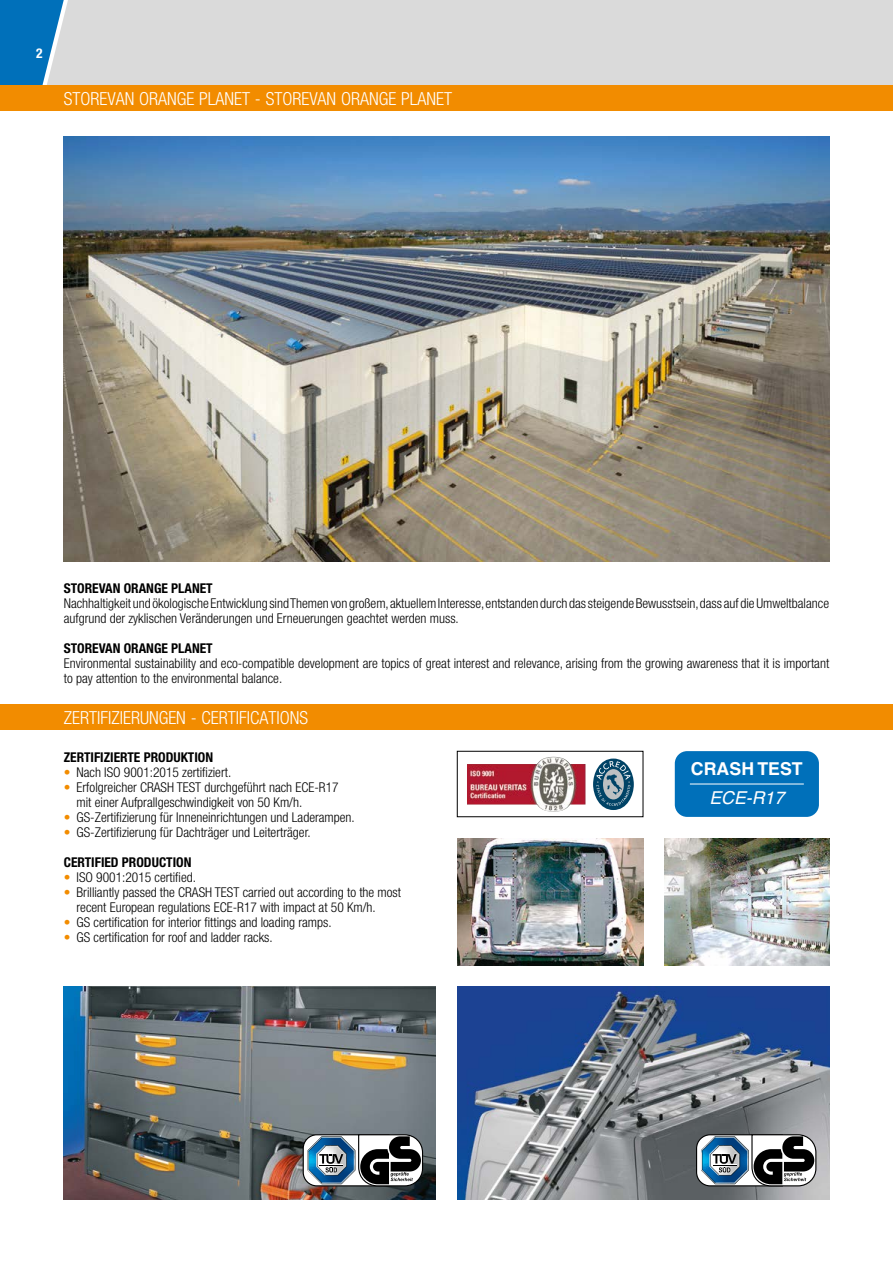
<style>
.page{position:relative;width:893px;height:1263px;background:#fff}
.page>*{position:absolute;margin:0;border:0;box-sizing:border-box;transform-origin:0 0}
.t1{font:300 condensed 18px "Helvetica Neue";color:#fff}
.t2{font:700 17.7px "Helvetica CE";color:#fff}
.t3{font:italic 17.7px "Helvetica";color:#fff}
.t4{font:300 condensed 13.5px/15px "Helvetica Neue";color:#000}
.t5{font:700 condensed 13.5px "Helvetica Neue";color:#000}
.t6{font:700 condensed 13.5px "Helvetica Neue";color:#fff}
.s1{color:#f28c00}
</style>
<div class="page">
<div style="left:0;top:0;width:47px;height:85px;background:#0070ba"></div>
<div style="left:47px;top:0;width:846px;height:85px;background:#dadada"></div>
<div style="left:0;top:85px;width:893px;height:26px;background:#f28c00"></div>
<img style="left:64px;top:136px;width:765px;height:425px">
<img style="left:64px;top:986px;width:372px;height:213px">
<img style="left:457px;top:986px;width:372px;height:213px">
<img style="left:457px;top:838px;width:186px;height:127px">
<img style="left:664px;top:838px;width:165px;height:127px">
<div style="left:675px;top:751px;width:144px;height:66px;background:#0070ba;border-radius:12px"></div>
<hr style="left:690px;top:784px;width:114px;height:1px;background:#fff">
<div style="left:457px;top:751px;width:186px;height:66px;border:1px solid #000"></div>
<img style="left:467px;top:757px;width:119px;height:55px">
<svg style="left:593px;top:758px;width:41px;height:52px"></svg>
<svg style="left:596px;top:761px;width:34px;height:45px;background:#567f94"></svg>
<svg style="left:696px;top:1134px;width:120px;height:52px"></svg>
<svg style="left:303px;top:1134px;width:120px;height:52px"></svg>
<div style="left:0;top:704px;width:893px;height:26px;background:#f28c00"></div>
<p class="t6" style="left:36px;top:45px;width:8px">2</p>
<h1 class="t1" style="left:64px;top:88px;width:390px">STOREVAN ORANGE PLANET - STOREVAN ORANGE PLANET</h1>
<p class="t5" style="left:64px;top:580px;width:150px">STOREVAN ORANGE PLANET</p>
<p class="t4" style="left:64px;top:596px;width:767px">Nachhaltigkeit und ökologische Entwicklung sind Themen von großem, aktuellem Interesse, entstanden durch das steigende Bewusstsein, dass auf die Umweltbalance aufgrund der zyklischen Veränderungen und Erneuerungen geachtet werden muss.</p>
<p class="t5" style="left:64px;top:640px;width:150px">STOREVAN ORANGE PLANET</p>
<p class="t4" style="left:64px;top:656px;width:767px">Environmental sustainability and eco-compatible development are topics of great interest and relevance, arising from the growing awareness that it is important to pay attention to the environmental balance.</p>
<h1 class="t1" style="left:64px;top:707px;width:246px">ZERTIFIZIERUNGEN - CERTIFICATIONS</h1>
<p class="t5" style="left:64px;top:749px;width:151px">ZERTIFIZIERTE PRODUKTION</p>
<p class="t4" style="left:64px;top:764px;width:169px"><span class="s1">•</span> Nach ISO 9001:2015 zertifiziert.</p>
<p class="t4" style="left:77px;top:779px;width:264px;text-indent:-13px"><span class="s1">•</span> Erfolgreicher CRASH TEST durchgeführt nach ECE-R17 mit einer Aufprallgeschwindigkeit von 50 Km/h.</p>
<p class="t4" style="left:64px;top:809px;width:293px"><span class="s1">•</span> GS-Zertifizierung für Inneneinrichtungen und Laderampen.</p>
<p class="t4" style="left:64px;top:824px;width:248px"><span class="s1">•</span> GS-Zertifizierung für Dachträger und Leiterträger.</p>
<p class="t5" style="left:64px;top:854px;width:129px">CERTIFIED PRODUCTION</p>
<p class="t4" style="left:64px;top:869px;width:134px"><span class="s1">•</span> ISO 9001:2015 certified.</p>
<p class="t4" style="left:77px;top:884px;width:326px;text-indent:-13px"><span class="s1">•</span> Brilliantly passed the CRASH TEST carried out according to the most recent European regulations ECE-R17 with impact at 50 Km/h.</p>
<p class="t4" style="left:64px;top:914px;width:269px"><span class="s1">•</span> GS certification for interior fittings and loading ramps.</p>
<p class="t4" style="left:64px;top:929px;width:210px"><span class="s1">•</span> GS certification for roof and ladder racks.</p>
<h2 class="t2" style="left:691px;top:758px;width:113px">CRASH TEST</h2>
<h2 class="t3" style="left:709px;top:784px;width:77px">ECE-R17</h2>
</div>
